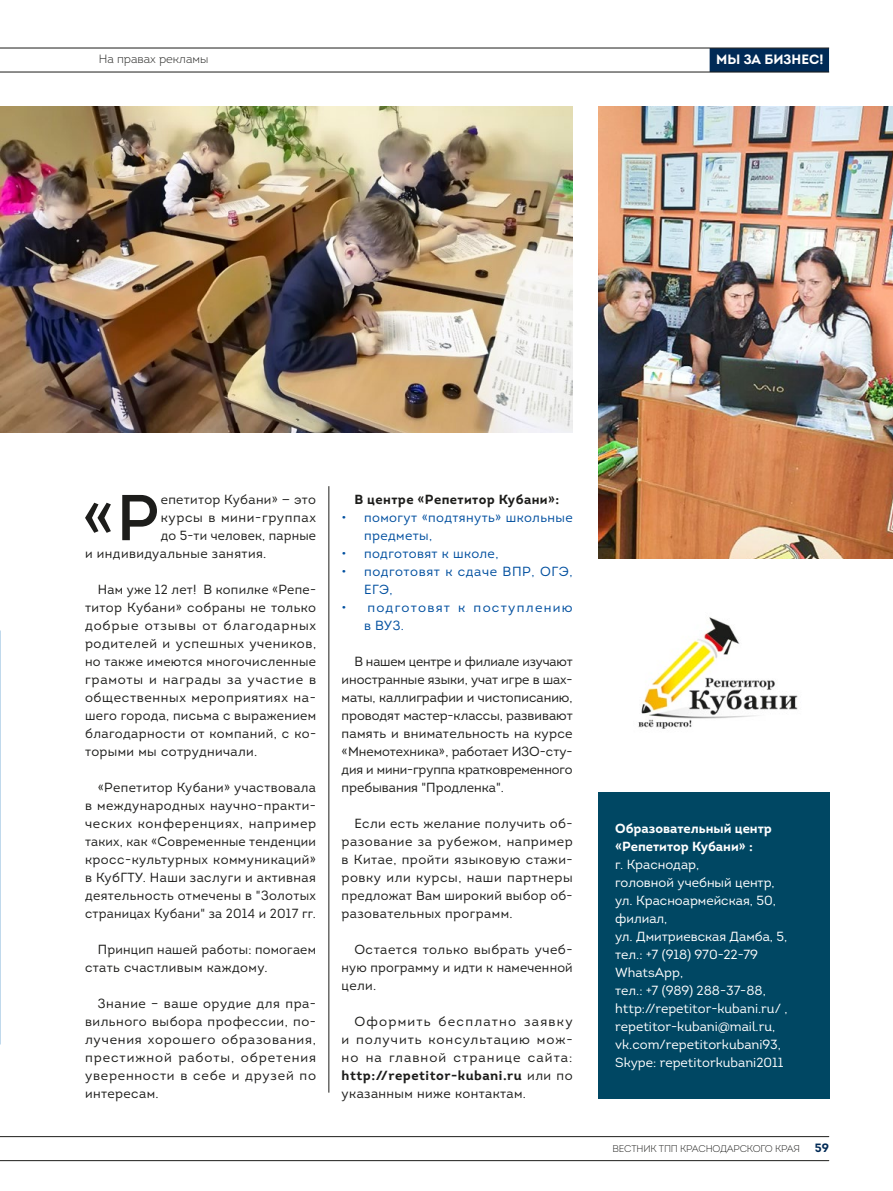
<style>
.page{position:relative;width:893px;height:1191px;background:#fff}
.page>*{position:absolute;margin:0;border:0;box-sizing:border-box;transform-origin:0 0}
.t1{font:64.65px "Intro Regular Alt";color:#1d1d1b}
.t2{font:700 13.5px "Intro";color:#fff}
.t3{font:13.2px/18px "Intro";letter-spacing:.025em;color:#1d1d1b;text-align:justify}
.t4{font:13.2px/18px "Intro";color:#fff}
.t5{font:13.2px/18px "Intro";letter-spacing:.03em;color:#004f9f}
.t6{font:700 13.2px/18px "Intro";color:#fff}
.t7{font:13.2px/18px "Intro";letter-spacing:.095em;color:#004f9f}
.t8{font:700 13.2px "Intro";letter-spacing:.03em;color:#1d1d1b}
.t9{font:13.2px "Intro";letter-spacing:.045em;color:#1d1d1b}
.t10{font:300 12px "Intro";color:#1d1d1b}
.t11{font:300 9.75px "Intro";letter-spacing:-.02em;color:#1d1d1b}
.s1{font-weight:700}
.s2{font-weight:700;font-size:12px;color:#002a56}
</style>
<div class="page">
<img style="left:0;top:106px;width:573px;height:326px">
<img style="left:598px;top:106px;width:295px;height:452px">
<hr style="left:329px;top:486px;width:1px;height:606px;background:#1d1d1b">
<img style="left:638px;top:617px;width:160px;height:112px">
<div style="left:598px;top:792px;width:231px;height:306px;background:#004763"></div>
<div style="left:710px;top:48px;width:119px;height:24px;background:#002a56"></div>
<hr style="left:0;top:72px;width:829px;height:1px;background:#1d1d1b">
<hr style="left:0;top:1160px;width:829px;height:1px;background:#1d1d1b">
<hr style="left:0;top:48px;width:829px;height:1px;background:#1d1d1b">
<hr style="left:0;top:1136px;width:829px;height:1px;background:#1d1d1b">
<p class="t10" style="left:99px;top:51px;width:111px">На правах рекламы</p>
<p class="t2" style="left:716px;top:50px;width:109px">МЫ ЗА БИЗНЕС!</p>
<h1 class="t1" style="left:82px;top:477px;width:78px">«Р</h1>
<p class="t3" style="left:161px;top:490px;width:157px">епетитор Кубани» — это</p>
<p class="t9" style="left:161px;top:509px;width:157px">курсы в мини-группах</p>
<p class="t3" style="left:161px;top:526px;width:157px">до 5-ти человек, парные</p>
<p class="t3" style="left:85px;top:544px;width:183px">и индивидуальные занятия.</p>
<p class="t3" style="left:85px;top:580px;width:233px;text-indent:13px">Нам уже 12 лет! В копилке «Репе&shy;титор Кубани» собраны не только добрые отзывы от благодарных родителей и успешных учеников, но также имеются многочисленные грамоты и награды за участие в общественных мероприятиях на&shy;шего города, письма с выражением благодарности от компаний, с ко&shy;торыми мы сотрудничали.</p>
<p class="t3" style="left:85px;top:778px;width:233px;text-indent:13px">«Репетитор Кубани» участвовала в международных научно-практи&shy;ческих конференциях, например таких, как «Современные тенденции кросс-культурных коммуникаций» в КубГТУ. Наши заслуги и активная деятельность отмечены в "Золотых страницах Кубани" за 2014 и 2017 гг.</p>
<p class="t3" style="left:85px;top:940px;width:232px;text-indent:13px">Принцип нашей работы: помогаем стать счастливым каждому.</p>
<p class="t3" style="left:85px;top:994px;width:233px;text-indent:13px">Знание – ваше орудие для пра&shy;вильного выбора профессии, по&shy;лучения хорошего образования, престижной работы, обретения уверенности в себе и друзей по интересам.</p>
<p class="t8" style="left:354px;top:491px;width:206px">В центре «Репетитор Кубани»:</p>
<p class="t5" style="left:364px;top:508px;width:210px;text-indent:-23px">• помогут «подтянуть» школьные предметы,</p>
<p class="t5" style="left:342px;top:545px;width:158px">• подготовят к школе,</p>
<p class="t5" style="left:364px;top:562px;width:210px;text-indent:-22px">• подготовят к сдаче ВПР, ОГЭ,<br>ЕГЭ,</p>
<p class="t7" style="left:364px;top:598px;width:210px;text-indent:-23px">• подготовят к поступлению в ВУЗ.</p>
<p class="t3" style="left:342px;top:652px;width:233px;text-indent:13px">В нашем центре и филиале изучают иностранные языки, учат игре в шах&shy;маты, каллиграфии и чистописанию, проводят мастер-классы, развивают память и внимательность на курсе «Мнемотехника», работает ИЗО-сту&shy;дия и мини-группа кратковременного пребывания "Продленка".</p>
<p class="t3" style="left:342px;top:814px;width:233px;text-indent:13px">Если есть желание получить об&shy;разование за рубежом, например в Китае, пройти языковую стажи&shy;ровку или курсы, наши партнеры предложат Вам широкий выбор об&shy;разовательных программ.</p>
<p class="t3" style="left:342px;top:940px;width:233px;text-indent:13px">Остается только выбрать учеб&shy;ную программу и идти к намеченной цели.</p>
<p class="t3" style="left:342px;top:1012px;width:233px;text-indent:13px">Оформить бесплатно заявку и получить консультацию мож&shy;но на главной странице сайта: <span class="s1">http://repetitor-kubani.ru</span> или по указанным ниже контактам.</p>
<p class="t6" style="left:615px;top:819px;width:158px">Образовательный центр «Репетитор Кубани» :</p>
<p class="t4" style="left:615px;top:855px;width:174px">г. Краснодар,<br>головной учебный центр, ул. Красноармейская, 50, филиал,<br>ул. Дмитриевская Дамба, 5, тел.: +7 (918) 970-22-79<br>WhatsApp,<br>тел.: +7 (989) 288-37-88, http://repetitor-kubani.ru/ , repetitor-kubani@mail.ru, vk.com/repetitorkubani93,<br>Skype: repetitorkubani2011</p>
<p class="t11" style="left:613px;top:1143px;width:218px">ВЕСТНИК ТПП КРАСНОДАРСКОГО КРАЯ <span class="s2">59</span></p>
</div>
